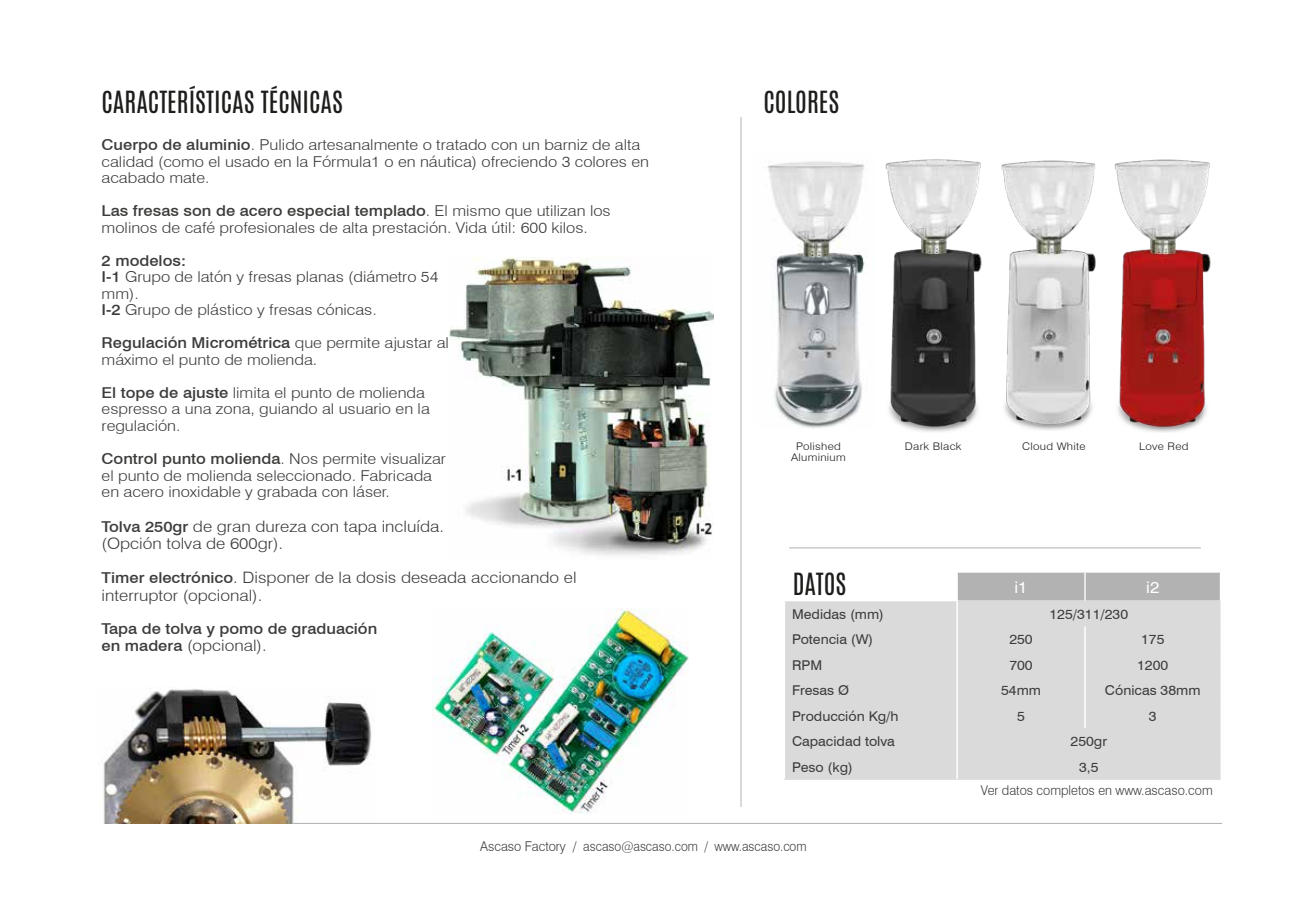
<style>
.page{position:relative;width:1289px;height:919px;background:#fff}
.page>*{position:absolute;margin:0;border:0;box-sizing:border-box;transform-origin:0 0}
.t1{font:25.5px "Antonio";color:#1d1d1b}
.t2{font:16.2px "Swiss 721 BT";color:#fff;scale:1.05 1}
.t3{font:300 15.75px/17.2px "Swiss 721 BT";color:#3c3c3b;scale:1.1 1}
.t4{font:300 15px/16.5px "Swiss 721 BT";color:#3c3c3b;scale:1.1 1}
.t5{font:500 15px "Swiss 721 BT";color:#3c3c3b;scale:1.1 1}
.t6{font:13.5px "Swiss 721 BT";color:#3c3c3b;scale:1.05 1}
.t7{font:300 13.5px "Swiss 721 BT";color:#3c3c3b;scale:.95 1}
.t8{font:300 10.5px "Swiss 721 BT";letter-spacing:.025em;color:#1d1d1b;scale:1.1 1}
.s1{font-weight:500}
.s2{font-weight:500;font-size:15px}
</style>
<div class="page">
<hr style="left:740px;top:117px;width:1px;height:689px;background:#b3b2b2">
<hr style="left:273px;top:823px;width:949px;height:1px;background:#b3b2b2">
<hr style="left:789px;top:547px;width:411px;height:1px;background:#b3b2b2">
<img style="left:885px;top:159px;width:97px;height:273px">
<img style="left:767px;top:161px;width:98px;height:267px">
<img style="left:1114px;top:159px;width:97px;height:273px">
<img style="left:1001px;top:160px;width:95px;height:270px">
<img style="left:103px;top:689px;width:269px;height:134px">
<img style="left:449px;top:257px;width:264px;height:299px">
<img style="left:432px;top:608px;width:256px;height:205px">
<div style="left:785px;top:601px;width:171px;height:177px;background:#dadada"></div>
<hr style="left:785px;top:625px;width:171px;height:1px;background:#dadada">
<hr style="left:785px;top:651px;width:171px;height:1px;background:#dadada">
<hr style="left:785px;top:676px;width:171px;height:1px;background:#dadada">
<hr style="left:785px;top:702px;width:171px;height:1px;background:#dadada">
<hr style="left:785px;top:727px;width:171px;height:1px;background:#dadada">
<hr style="left:785px;top:753px;width:171px;height:1px;background:#dadada">
<hr style="left:783px;top:778px;width:174px;height:1px;background:#dadada">
<hr style="left:957px;top:778px;width:127px;height:1px;background:#dadada">
<hr style="left:1084px;top:778px;width:136px;height:1px;background:#dadada">
<svg style="left:956px;top:572px;width:264px;height:206px"></svg>
<h1 class="t1" style="left:102px;top:83px;width:243px">CARACTERÍSTICAS TÉCNICAS</h1>
<h1 class="t1" style="left:763px;top:83px;width:77px">COLORES</h1>
<p class="t4" style="left:102px;top:136px;width:499px"><span class="s1">Cuerpo de aluminio</span>. Pulido artesanalmente o tratado con un barniz de alta calidad (como el usado en la Fórmula1 o en náutica) ofreciendo 3 colores en acabado mate.</p>
<p class="t4" style="left:102px;top:202px;width:464px"><span class="s1">Las fresas son de acero especial templado</span>. El mismo que utilizan los molinos de café profesionales de alta prestación. Vida útil: 600 kilos.</p>
<p class="t4" style="left:102px;top:252px;width:308px"><span class="s1">2 modelos:<br>I-1</span> Grupo de latón y fresas planas (diámetro 54 mm).<br><span class="s1">I-2</span> Grupo de plástico y fresas cónicas.</p>
<p class="t4" style="left:102px;top:335px;width:317px"><span class="s1">Regulación Micrométrica</span> que permite ajustar al máximo el punto de molienda.</p>
<p class="t4" style="left:102px;top:384px;width:300px"><span class="s1">El tope de ajuste</span> limita el punto de molienda espresso a una zona, guiando al usuario en la regulación.</p>
<p class="t4" style="left:102px;top:450px;width:314px"><span class="s1">Control punto molienda</span>. Nos permite visualizar el punto de molienda seleccionado. Fabricada en acero inoxidable y grabada con láser.</p>
<p class="t3" style="left:102px;top:517px;width:313px"><span class="s2">Tolva 250gr</span> de gran dureza con tapa incluída. (Opción tolva de 600gr).</p>
<p class="t3" style="left:102px;top:569px;width:433px"><span class="s2">Timer electrónico</span>. Disponer de la dosis deseada accionando el interruptor (opcional).</p>
<p class="t5" style="left:102px;top:619px;width:252px">Tapa de tolva y pomo de graduación</p>
<p class="t3" style="left:102px;top:636px;width:151px"><span class="s2">en madera</span> (opcional).</p>
<p class="t8" style="left:1022px;top:440px;width:59px">Cloud White</p>
<p class="t8" style="left:1139px;top:440px;width:46px">Love Red</p>
<p class="t8" style="left:796px;top:440px;width:42px">Polished</p>
<p class="t8" style="left:905px;top:440px;width:53px">Dark Black</p>
<p class="t8" style="left:791px;top:450px;width:51px">Aluminium</p>
<h1 class="t1" style="left:792px;top:565px;width:55px">DATOS</h1>
<p class="t2" style="left:1014px;top:577px;width:14px">i1</p>
<p class="t2" style="left:1146px;top:577px;width:14px">i2</p>
<p class="t6" style="left:792px;top:605px;width:89px">Medidas (mm)</p>
<p class="t6" style="left:1049px;top:605px;width:76px">125/311/230</p>
<p class="t6" style="left:792px;top:631px;width:79px">Potencia (W)</p>
<p class="t6" style="left:1009px;top:631px;width:24px">250</p>
<p class="t6" style="left:1141px;top:631px;width:24px">175</p>
<p class="t6" style="left:792px;top:656px;width:30px">RPM</p>
<p class="t6" style="left:1009px;top:656px;width:24px">700</p>
<p class="t6" style="left:1137px;top:656px;width:31px">1200</p>
<p class="t6" style="left:792px;top:682px;width:56px">Fresas Ø</p>
<p class="t6" style="left:1001px;top:682px;width:39px">54mm</p>
<p class="t6" style="left:1104px;top:682px;width:92px">Cónicas 38mm</p>
<p class="t6" style="left:792px;top:707px;width:103px">Producción Kg/h</p>
<p class="t6" style="left:1017px;top:707px;width:9px">5</p>
<p class="t6" style="left:1148px;top:707px;width:9px">3</p>
<p class="t6" style="left:792px;top:733px;width:99px">Capacidad tolva</p>
<p class="t6" style="left:1070px;top:733px;width:36px">250gr</p>
<p class="t6" style="left:792px;top:758px;width:59px">Peso (kg)</p>
<p class="t6" style="left:1079px;top:758px;width:20px">3,5</p>
<p class="t7" style="left:480px;top:838px;width:345px">Ascaso Factory / ascaso@ascaso.com / www.ascaso.com</p>
<p class="t7" style="left:980px;top:782px;width:245px">Ver datos completos en www.ascaso.com</p>
</div>
